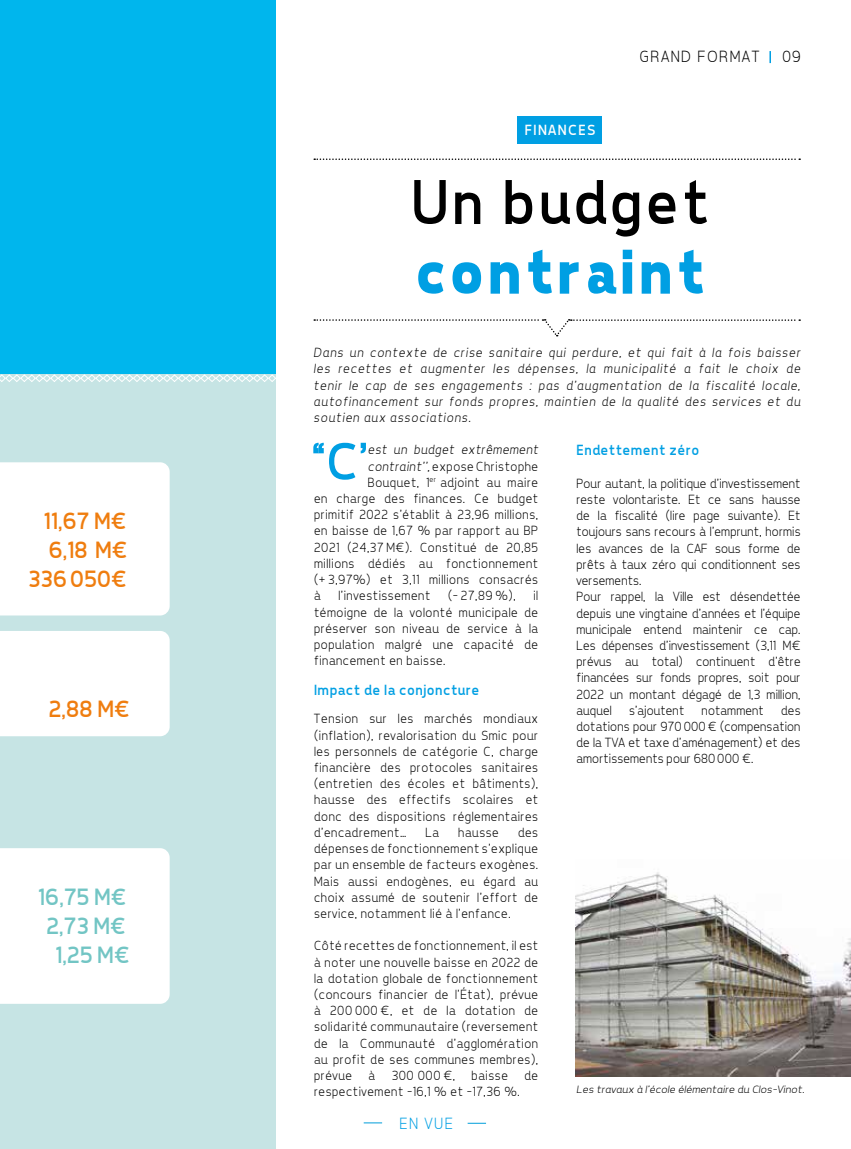
<style>
.page{position:relative;width:851px;height:1149px;background:#fff}
.page>*{position:absolute;margin:0;border:0;box-sizing:border-box;transform-origin:0 0}
.t1{font:700 64.2px "Tepeno Sans";letter-spacing:.05em;color:#009fe3}
.t2{font:64.2px "Tepeno Sans";letter-spacing:.05em;color:#000}
.t3{font:54px "Tepeno Sans";color:#009fe3}
.t4{font:24px/28.8px "Tepeno Sans";color:#ef7d0f;text-align:right}
.t5{font:24px/28.8px "Tepeno Sans";color:#72c5c4;text-align:right}
.t6{font:300 16.5px "Tepeno Sans";letter-spacing:.1em;color:#000}
.t7{font:300 16.5px "Tepeno Sans";color:#009fe3}
.t8{font:15px "Tepeno Sans";letter-spacing:.04em;color:#009fe3}
.t9{font:15px "Tepeno Sans";letter-spacing:.1em;color:#fff}
.t10{font:300 13.5px/16.2px "Tepeno Sans";letter-spacing:.01em;color:#000;text-align:justify}
.t11{font:italic 300 13.5px/16.2px "Tepeno Sans";letter-spacing:.07em;color:#000;text-align:justify}
.t12{font:300 13.5px "Tepeno Sans";letter-spacing:.04em;color:#000}
.t13{font:italic 300 13.5px "Tepeno Sans";letter-spacing:.04em;color:#000}
.t14{font:italic 300 10.8px "Tepeno Sans";letter-spacing:.015em;color:#000;scale:1.11 1}
.s1{font-style:italic}
</style>
<div class="page">
<div style="left:0;top:0;width:275px;height:374px;background:#00b6ed"></div>
<div style="left:0;top:374px;width:275px;height:774px;background:#c6e4e4"></div>
<svg style="left:769px;top:51px;width:1px;height:12px"></svg>
<svg style="left:314px;top:158px;width:486px;height:2px"></svg>
<svg style="left:314px;top:319px;width:486px;height:17px"></svg>
<div style="left:517px;top:116px;width:84px;height:27px;background:#009fe3"></div>
<svg style="left:467px;top:1122px;width:19px;height:1px"></svg>
<svg style="left:363px;top:1122px;width:19px;height:1px"></svg>
<svg style="left:0;top:374px;width:276px;height:8px"></svg>
<div style="left:0;top:462px;width:170px;height:153px;background:#fff"></div>
<div style="left:0;top:631px;width:170px;height:105px;background:#fff"></div>
<div style="left:0;top:848px;width:170px;height:155px;background:#fff"></div>
<img style="left:575px;top:872px;width:275px;height:203px">
<h3 class="t4" style="left:27px;top:506px;width:101px">11,67 M€<br>6,18 M€<br>336050€</h3>
<h3 class="t4" style="left:47px;top:693px;width:83px">2,88 M€</h3>
<h3 class="t5" style="left:37px;top:882px;width:93px">16,75 M€<br>2,73 M€<br>1,25 M€</h3>
<p class="t9" style="left:524px;top:121px;width:72px">FINANCES</p>
<p class="t6" style="left:638px;top:47px;width:122px">GRAND FORMAT</p>
<p class="t6" style="left:781px;top:47px;width:20px">09</p>
<h1 class="t2" style="left:408px;top:164px;width:299px">Un budget</h1>
<h1 class="t1" style="left:412px;top:234px;width:291px">contraint</h1>
<p class="t11" style="left:313px;top:344px;width:488px">Dans un contexte de crise sanitaire qui perdure, et qui fait à la fois baisser les recettes et augmenter les dépenses, la municipalité a fait le choix de tenir le cap de ses engagements : pas d’augmentation de la fiscalité locale, autofinancement sur fonds propres, maintien de la qualité des services et du soutien aux associations.</p>
<h2 class="t3" style="left:308px;top:429px;width:59px">‘‘C’</h2>
<p class="t13" style="left:367px;top:441px;width:172px">est un budget extrêmement</p>
<p class="t12" style="left:367px;top:458px;width:172px"><span class="s1">contraint’’,</span> expose Christophe</p>
<p class="t12" style="left:367px;top:474px;width:172px">Bouquet, 1<sup>er</sup> adjoint au maire</p>
<p class="t12" style="left:313px;top:490px;width:225px">en charge des finances. Ce budget</p>
<p class="t12" style="left:313px;top:506px;width:225px">primitif 2022 s’établit à 23,96 millions,</p>
<p class="t12" style="left:313px;top:522px;width:225px">en baisse de 1,67 % par rapport au BP</p>
<p class="t12" style="left:313px;top:539px;width:225px">2021 (24,37 M€). Constitué de 20,85</p>
<p class="t12" style="left:313px;top:555px;width:225px">millions dédiés au fonctionnement</p>
<p class="t12" style="left:313px;top:571px;width:225px">(+ 3,97%) et 3,11 millions consacrés</p>
<p class="t10" style="left:313px;top:587px;width:8px">à</p>
<p class="t12" style="left:338px;top:587px;width:93px">l’investissement</p>
<p class="t10" style="left:447px;top:587px;width:69px">(- 27,89 %),</p>
<p class="t10" style="left:313px;top:587px;width:225px;text-indent:219px">il témoigne de la volonté municipale de préserver son niveau de service à la population malgré une capacité de financement en baisse.</p>
<p class="t8" style="left:313px;top:681px;width:167px">Impact de la conjoncture</p>
<p class="t10" style="left:313px;top:710px;width:225px">Tension sur les marchés mondiaux (inflation), revalorisation du Smic pour les personnels de catégorie C, charge financière des protocoles sanitaires (entretien des écoles et bâtiments), hausse des effectifs scolaires et donc des dispositions réglementaires d’encadrement…</p>
<p class="t10" style="left:313px;top:823px;width:225px;text-indent:204px">des dépenses de fonctionnement s’explique par un ensemble de facteurs exogènes.<br>Mais aussi endogènes, eu égard au choix assumé de soutenir l’effort de service, notamment lié à l’enfance.</p>
<p class="t10" style="left:313px;top:937px;width:225px">Côté recettes de fonctionnement, il est à noter une nouvelle baisse en 2022 de la dotation globale de fonctionnement (concours financier de l’État), prévue à 200 000 €, et de la dotation de solidarité communautaire (reversement de la Communauté d’agglomération au profit de ses communes membres), prévue à 300 000 €, baisse de respectivement -16,1 % et -17,36 %.</p>
<p class="t10" style="left:424px;top:823px;width:15px">La</p>
<p class="t10" style="left:457px;top:823px;width:42px">hausse</p>
<p class="t7" style="left:398px;top:1113px;width:55px">EN VUE</p>
<p class="t8" style="left:575px;top:441px;width:124px">Endettement zéro</p>
<p class="t10" style="left:575px;top:474px;width:225px;text-align:left">Pour autant, la politique d’investissement reste volontariste. Et ce sans hausse de la fiscalité (lire page suivante). Et toujours sans recours à l’emprunt, hormis les avances de la CAF sous forme de prêts à taux zéro qui conditionnent ses versements.<br>Pour rappel, la Ville est désendettée depuis une vingtaine d’années et l’équipe municipale entend maintenir ce cap.<br>Les dépenses d’investissement (3,11 M€ prévus au total) continuent d’être financées sur fonds propres, soit pour 2022 un montant dégagé de 1,3 million, auquel</p>
<p class="t10" style="left:575px;top:701px;width:225px;text-indent:205px">des dotations pour 970 000€ (compensation de la TVA et taxe d’aménagement) et des amortissements pour 680 000 €.</p>
<p class="t10" style="left:628px;top:701px;width:57px">s’ajoutent</p>
<p class="t10" style="left:700px;top:701px;width:64px">notamment</p>
<p class="t14" style="left:575px;top:1082px;width:207px">Les travaux à l’école élémentaire du Clos-Vinot.</p>
</div>
